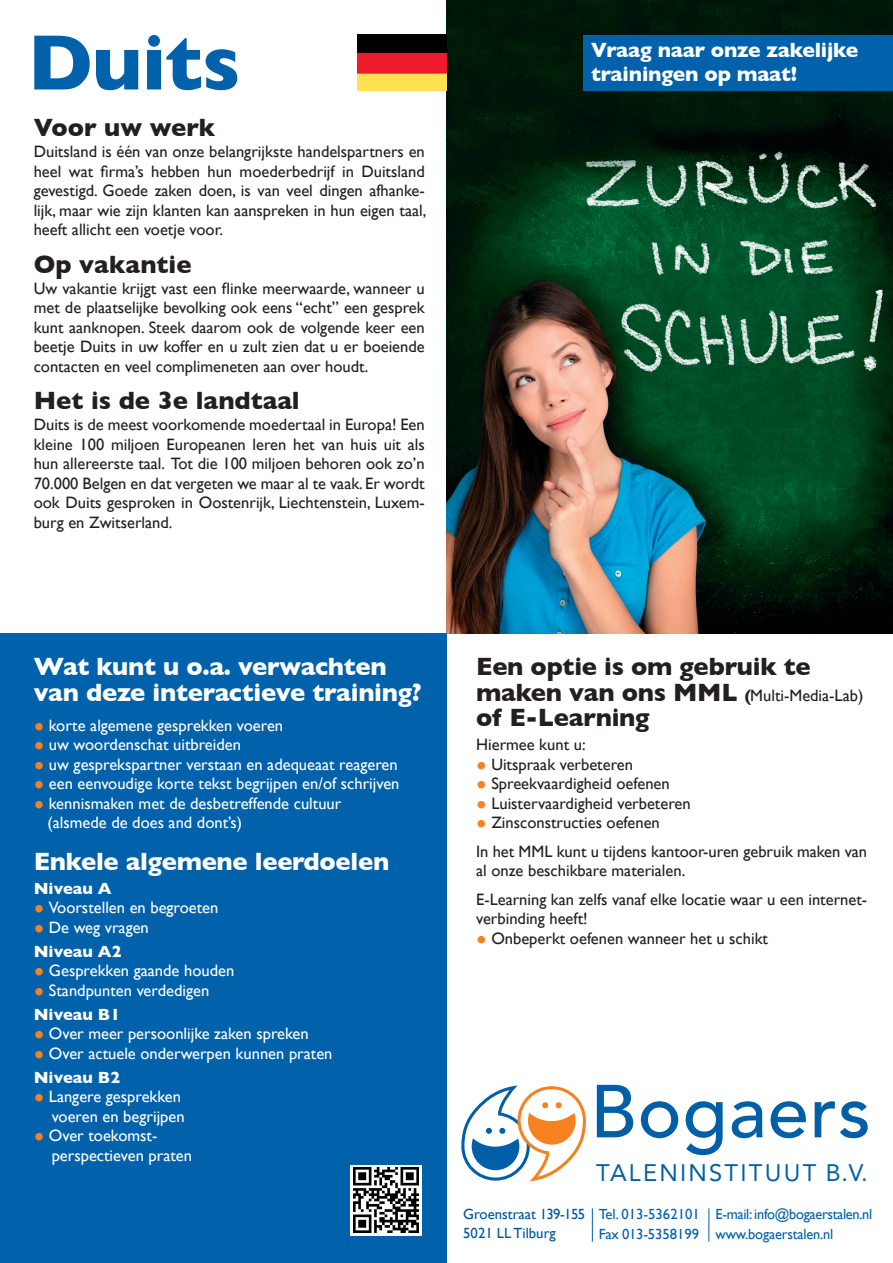
<style>
.page{position:relative;width:893px;height:1263px;background:#fff}
.page>*{position:absolute;margin:0;border:0;box-sizing:border-box;transform-origin:0 0}
.t1{font:700 79.5px "Gill Sans";letter-spacing:-.01em;color:#0161aa}
.t2{font:500 74.1px "Avenir";letter-spacing:.01em;color:#015fa7}
.t3{font:700 25.5px/25.5px "Gill Sans";letter-spacing:-.01em;color:#fff}
.t4{font:700 25.5px "Gill Sans";color:#231f20}
.t5{font:23.7px "Avenir";letter-spacing:.095em;color:#015fa7}
.t6{font:700 21px/24px "Gill Sans";letter-spacing:-.01em;color:#fff}
.t7{font:16.5px/19.5px "Gill Sans";color:#231f20;text-align:justify}
.t8{font:16.5px/19.5px "Gill Sans";color:#fff}
.t9{font:700 16.5px "Gill Sans";color:#fff}
.t10{font:14.7px/20.1px "Gill Sans";letter-spacing:-.01em;color:#0161aa}
.t11{font:14.7px/19.2px "Gill Sans";color:#01559c}
.s1{font-size:30px;color:#f58220}
.s2{font-weight:700}
.s3{font-weight:700;font-size:25.5px}
</style>
<div class="page">
<img style="left:446px;top:0;width:447px;height:634px">
<div style="left:0;top:634px;width:446px;height:629px;background:#0161aa"></div>
<div style="left:584px;top:35px;width:309px;height:55px;background:#0161aa"></div>
<div style="left:350px;top:1165px;width:71px;height:71px;background:#fff"></div>
<img style="left:353px;top:1167px;width:66px;height:66px">
<img style="left:358px;top:35px;width:88px;height:55px">
<svg style="left:461px;top:1085px;width:125px;height:97px"></svg>
<hr style="left:592px;top:1208px;width:1px;height:34px;background:#0161aa">
<hr style="left:708px;top:1208px;width:1px;height:34px;background:#0161aa">
<h1 class="t1" style="left:28px;top:16px;width:214px">Duits</h1>
<h3 class="t4" style="left:34px;top:112px;width:183px">Voor uw werk</h3>
<p class="t7" style="left:34px;top:142px;width:394px">Duitsland is één van onze belangrijkste handelspartners en heel wat firma’s hebben hun moederbedrijf in Duitsland gevestigd. Goede zaken doen, is van veel dingen afhanke&shy;lijk, maar wie zijn klanten kan aanspreken in hun eigen taal, heeft allicht een voetje voor.</p>
<h3 class="t4" style="left:34px;top:249px;width:159px">Op vakantie</h3>
<p class="t7" style="left:34px;top:278px;width:393px">Uw vakantie krijgt vast een flinke meerwaarde, wanneer u met de plaatselijke bevolking ook eens “echt” een gesprek kunt aanknopen. Steek daarom ook de volgende keer een beetje Duits in uw koffer en u zult zien dat u er boeiende contacten en veel complimeneten aan over houdt.</p>
<h3 class="t4" style="left:34px;top:385px;width:268px">Het is de 3e landtaal</h3>
<p class="t7" style="left:34px;top:415px;width:393px">Duits is de meest voorkomende moedertaal in Europa! Een kleine 100 miljoen Europeanen leren het van huis uit als hun allereerste taal. Tot die 100 miljoen behoren ook zo’n 70.000 Belgen en dat vergeten we maar al te vaak. Er wordt ook Duits gesproken in Oostenrijk, Liechtenstein, Luxem&shy;burg en Zwitserland.</p>
<p class="t6" style="left:591px;top:38px;width:269px">Vraag naar onze zakelijke trainingen op maat!</p>
<h3 class="t3" style="left:34px;top:654px;width:390px">Wat kunt u o.a. verwachten van deze interactieve training?</h3>
<p class="t8" style="left:34px;top:715px;width:251px"><span class="s1">•</span> korte algemene gesprekken voeren</p>
<p class="t8" style="left:34px;top:735px;width:209px"><span class="s1">•</span> uw woordenschat uitbreiden</p>
<p class="t8" style="left:34px;top:754px;width:365px"><span class="s1">•</span> uw gesprekspartner verstaan en adequeaat reageren</p>
<p class="t8" style="left:34px;top:774px;width:367px"><span class="s1">•</span> een eenvoudige korte tekst begrijpen en/of schrijven</p>
<p class="t8" style="left:47px;top:793px;width:295px;text-indent:-14px"><span class="s1">•</span> kennismaken met de desbetreffende cultuur (alsmede de does and dont’s)</p>
<h3 class="t3" style="left:34px;top:848px;width:357px">Enkele algemene leerdoelen</h3>
<p class="t9" style="left:34px;top:878px;width:79px">Niveau A</p>
<p class="t8" style="left:34px;top:898px;width:186px"><span class="s1">•</span> Voorstellen en begroeten</p>
<p class="t8" style="left:34px;top:915px;width:117px;line-height:24px"><span class="s1">•</span> De weg vragen<br><span class="s2">Niveau A2</span></p>
<p class="t8" style="left:34px;top:961px;width:202px"><span class="s1">•</span> Gesprekken gaande houden</p>
<p class="t8" style="left:34px;top:978px;width:177px;line-height:24px"><span class="s1">•</span> Standpunten verdedigen<br><span class="s2">Niveau B1</span></p>
<p class="t8" style="left:34px;top:1024px;width:276px"><span class="s1">•</span> Over meer persoonlijke zaken spreken</p>
<p class="t8" style="left:34px;top:1041px;width:300px;line-height:24px"><span class="s1">•</span> Over actuele onderwerpen kunnen praten<br><span class="s2">Niveau B2</span></p>
<p class="t8" style="left:34px;top:1087px;width:152px;text-align:right"><span class="s1">•</span> Langere gesprekken voeren en begrijpen</p>
<p class="t8" style="left:52px;top:1126px;width:142px;text-indent:-18px"><span class="s1">•</span> Over toekomst&shy;perspectieven praten</p>
<h3 class="t4" style="left:476px;top:652px;width:336px">Een optie is om gebruik te</h3>
<p class="t7" style="left:476px;top:685px;width:389px"><span class="s3">maken van ons MML</span> <span class="s2">(</span>Multi-Media-Lab)</p>
<h3 class="t4" style="left:476px;top:703px;width:175px">of E-Learning</h3>
<p class="t7" style="left:476px;top:735px;width:111px">Hiermee kunt u:</p>
<p class="t7" style="left:476px;top:754px;width:158px"><span class="s1">•</span> Uitspraak verbeteren</p>
<p class="t7" style="left:476px;top:774px;width:195px"><span class="s1">•</span> Spreekvaardigheid oefenen</p>
<p class="t7" style="left:476px;top:793px;width:216px"><span class="s1">•</span> Luistervaardigheid verbeteren</p>
<p class="t7" style="left:476px;top:808px;width:393px;line-height:28.5px"><span class="s1">•</span> Zinsconstructies oefenen<br>In het MML kunt u tijdens kantoor-uren gebruik maken van</p>
<p class="t7" style="left:476px;top:856px;width:393px;line-height:28.5px">al onze beschikbare materialen.<br>E-Learning kan zelfs vanaf elke locatie waar u een internet-</p>
<p class="t7" style="left:476px;top:909px;width:113px">verbinding heeft!</p>
<p class="t7" style="left:476px;top:928px;width:293px"><span class="s1">•</span> Onbeperkt oefenen wanneer het u schikt</p>
<h2 class="t2" style="left:590px;top:1047px;width:282px">Bogaers</h2>
<h3 class="t5" style="left:596px;top:1153px;width:273px">TALENINSTITUUT B.V.</h3>
<p class="t11" style="left:463px;top:1204px;width:123px">Groenstraat 139-155<br>5021 LL Tilburg</p>
<p class="t10" style="left:599px;top:1204px;width:102px">Tel. 013-5362101<br>Fax 013-5358199</p>
<p class="t10" style="left:715px;top:1204px;width:158px">E-mail: info@bogaerstalen.nl www.bogaerstalen.nl</p>
</div>
